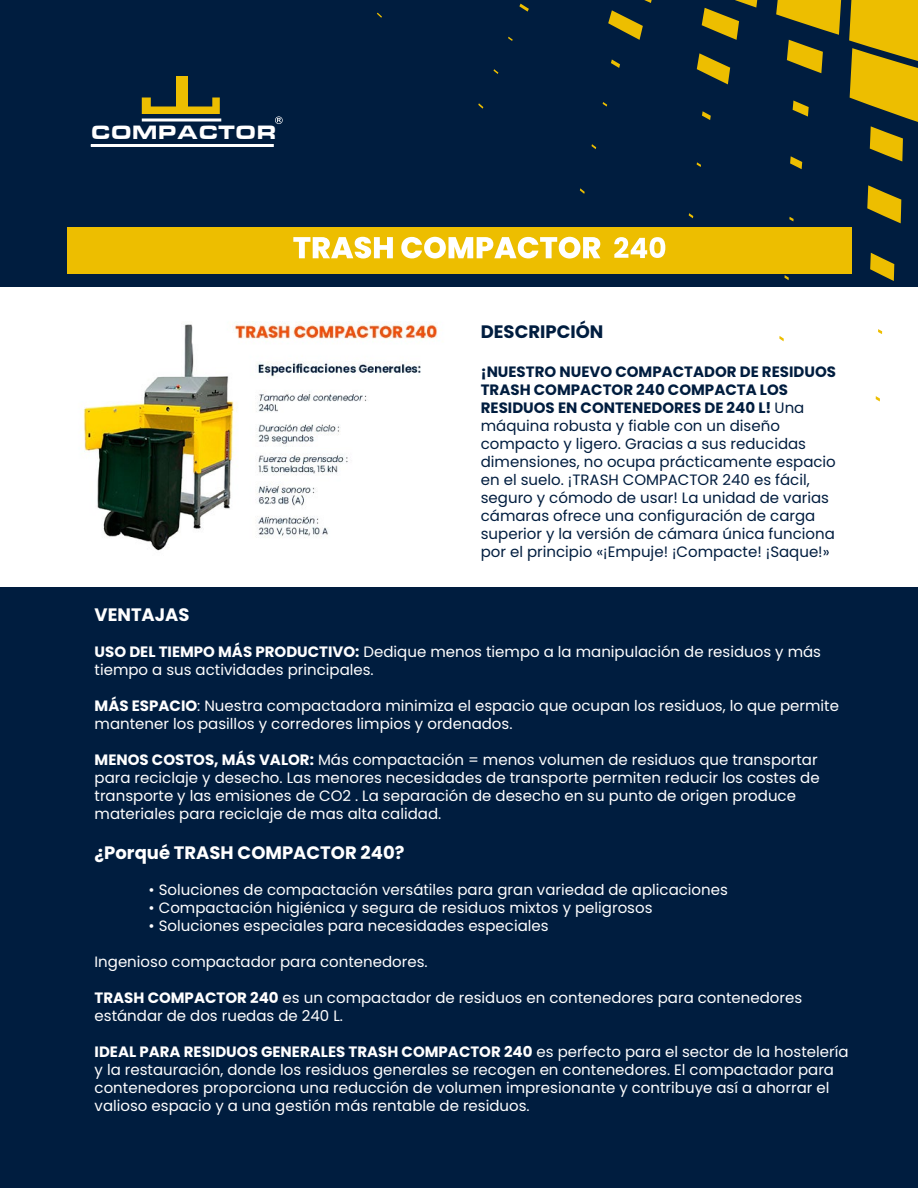
<style>
.page{position:relative;width:918px;height:1188px;background:#001d3f}
.page>*{position:absolute;margin:0;border:0;box-sizing:border-box;transform-origin:0 0}
.t1{font:900 19.95px "Eurostile Extended";color:#fff}
.t2{font:700 18px "Poppins";color:#fff}
.t3{font:700 18px "Poppins";color:#001d3f}
.t4{font:15px/18px "Poppins";color:#fff}
.t5{font:15px/18px "Poppins";color:#001d3f}
.s1{font-weight:700}
</style>
<div class="page">
<div style="left:0;top:287px;width:918px;height:299px;background:#fff"></div>
<svg style="left:776px;top:0;width:65px;height:73px"></svg>
<svg style="left:702px;top:0;width:56px;height:40px"></svg>
<svg style="left:644px;top:0;width:8px;height:3px"></svg>
<svg style="left:849px;top:0;width:69px;height:161px"></svg>
<svg style="left:793px;top:101px;width:16px;height:16px"></svg>
<svg style="left:697px;top:53px;width:33px;height:31px"></svg>
<svg style="left:608px;top:10px;width:35px;height:30px"></svg>
<svg style="left:867px;top:185px;width:34px;height:38px"></svg>
<svg style="left:790px;top:156px;width:12px;height:13px"></svg>
<svg style="left:702px;top:111px;width:9px;height:9px"></svg>
<svg style="left:611px;top:59px;width:9px;height:9px"></svg>
<svg style="left:519px;top:4px;width:10px;height:8px"></svg>
<svg style="left:870px;top:253px;width:24px;height:28px"></svg>
<svg style="left:789px;top:217px;width:5px;height:4px"></svg>
<svg style="left:697px;top:162px;width:4px;height:5px"></svg>
<svg style="left:603px;top:102px;width:4px;height:5px"></svg>
<svg style="left:508px;top:37px;width:5px;height:4px"></svg>
<svg style="left:878px;top:329px;width:4px;height:5px"></svg>
<svg style="left:784px;top:275px;width:5px;height:5px"></svg>
<svg style="left:689px;top:213px;width:4px;height:5px"></svg>
<svg style="left:592px;top:144px;width:4px;height:5px"></svg>
<svg style="left:494px;top:69px;width:4px;height:5px"></svg>
<svg style="left:876px;top:396px;width:4px;height:5px"></svg>
<svg style="left:779px;top:336px;width:5px;height:5px"></svg>
<svg style="left:580px;top:188px;width:5px;height:6px"></svg>
<svg style="left:478px;top:103px;width:5px;height:6px"></svg>
<svg style="left:377px;top:13px;width:5px;height:5px"></svg>
<svg style="left:142px;top:118px;width:79px;height:4px"></svg>
<hr style="left:91px;top:144px;width:183px;height:3px;background:#fff">
<svg style="left:142px;top:98px;width:78px;height:16px"></svg>
<div style="left:176px;top:76px;width:12px;height:38px;background:#edbe00"></div>
<svg style="left:275px;top:116px;width:8px;height:8px"></svg>
<div style="left:67px;top:227px;width:784px;height:47px;background:#edbe00"></div>
<img style="left:83px;top:321px;width:354px;height:230px">
<svg style="left:293px;top:237px;width:100px;height:22px"></svg>
<svg style="left:401px;top:237px;width:199px;height:22px"></svg>
<svg style="left:614px;top:237px;width:51px;height:21px"></svg>
<h1 class="t1" style="left:91px;top:121px;width:187px">COMPACTOR</h1>
<p class="t3" style="left:481px;top:321px;width:124px">DESCRIPCIÓN</p>
<p class="t5" style="left:481px;top:363px;width:357px"><span class="s1">¡NUESTRO NUEVO COMPACTADOR DE RESIDUOS TRASH COMPACTOR 240 COMPACTA LOS RESIDUOS EN CONTENEDORES DE 240 L!</span> Una máquina robusta y fiable con un diseño compacto y ligero. Gracias a sus reducidas dimensiones, no ocupa prácticamente espacio en el suelo. ¡TRASH COMPACTOR 240 es fácil, seguro y cómodo de usar! La unidad de varias cámaras ofrece una configuración de carga superior y la versión de cámara única funciona por el principio «¡Empuje! ¡Compacte! ¡Saque!»</p>
<p class="t2" style="left:95px;top:605px;width:97px">VENTAJAS</p>
<p class="t4" style="left:95px;top:643px;width:728px"><span class="s1">USO DEL TIEMPO MÁS PRODUCTIVO:</span> Dedique menos tiempo a la manipulación de residuos y más tiempo a sus actividades principales.</p>
<p class="t4" style="left:95px;top:697px;width:746px"><span class="s1">MÁS ESPACIO</span>: Nuestra compactadora minimiza el espacio que ocupan los residuos, lo que permite mantener los pasillos y corredores limpios y ordenados.</p>
<p class="t4" style="left:95px;top:751px;width:727px"><span class="s1">MENOS COSTOS, MÁS VALOR:</span> Más compactación = menos volumen de residuos que transportar para reciclaje y desecho. Las menores necesidades de transporte permiten reducir los costes de transporte y las emisiones de CO2 . La separación de desecho en su punto de origen produce materiales para reciclaje de mas alta calidad.</p>
<p class="t2" style="left:95px;top:842px;width:311px">¿Porqué TRASH COMPACTOR 240?</p>
<p class="t4" style="left:149px;top:881px;width:581px">• Soluciones de compactación versátiles para gran variedad de aplicaciones</p>
<p class="t4" style="left:149px;top:899px;width:505px">• Compactación higiénica y segura de residuos mixtos y peligrosos</p>
<p class="t4" style="left:149px;top:917px;width:402px">• Soluciones especiales para necesidades especiales</p>
<p class="t4" style="left:95px;top:953px;width:335px">Ingenioso compactador para contenedores.</p>
<p class="t4" style="left:95px;top:989px;width:709px"><span class="s1">TRASH COMPACTOR 240</span> es un compactador de residuos en contenedores para contenedores estándar de dos ruedas de 240 L.</p>
<p class="t4" style="left:95px;top:1043px;width:755px"><span class="s1">IDEAL PARA RESIDUOS GENERALES TRASH COMPACTOR 240</span> es perfecto para el sector de la hostelería y la restauración, donde los residuos generales se recogen en contenedores. El compactador para contenedores proporciona una reducción de volumen impresionante y contribuye así a ahorrar el valioso espacio y a una gestión más rentable de residuos.</p>
</div>
